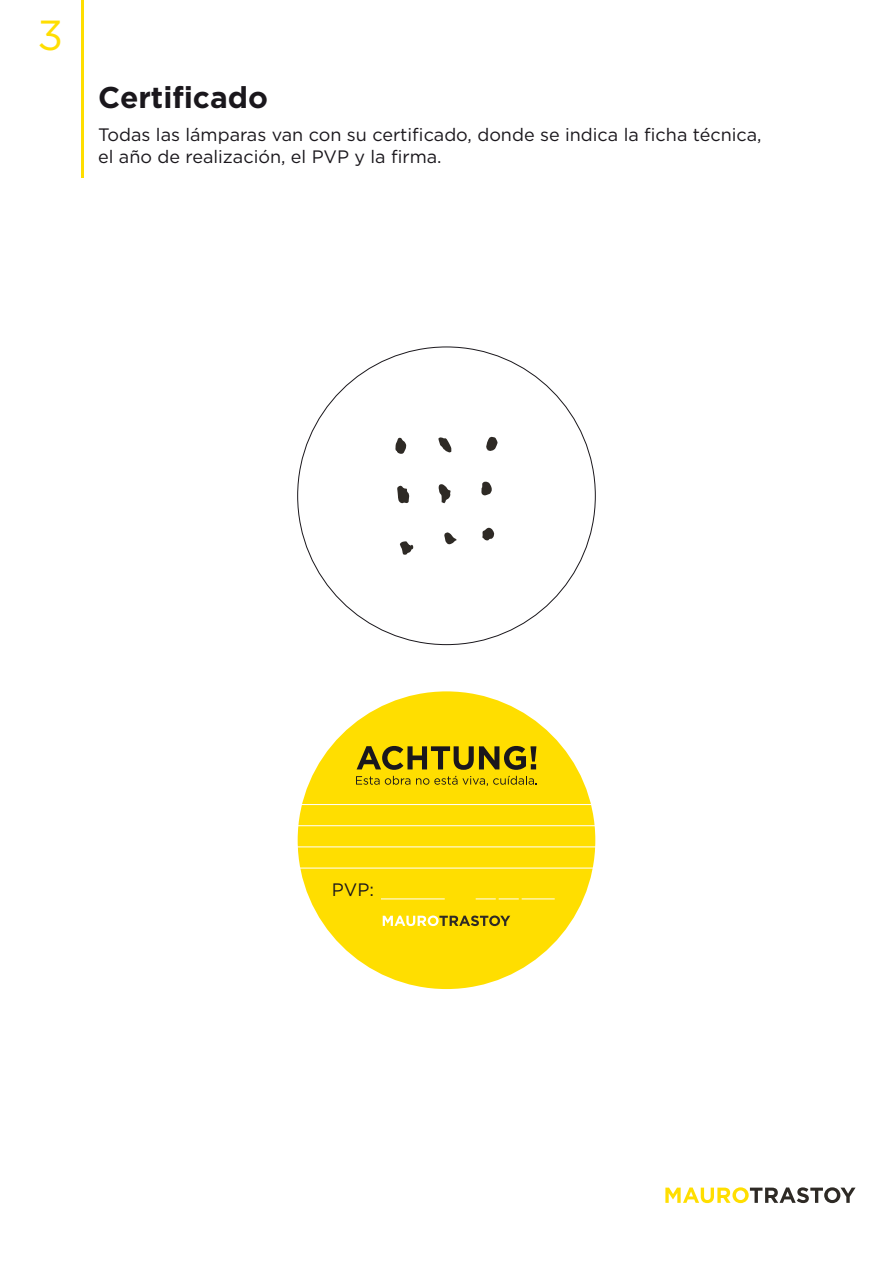
<style>
.page{position:relative;width:893px;height:1263px;background:#fff}
.page>*{position:absolute;margin:0;border:0;box-sizing:border-box;transform-origin:0 0}
.t1{font:42px "Gotham";color:#ffde00}
.t2{font:700 30px "Gotham";color:#1a171c}
.t3{font:18px/21.6px "Gotham";color:#1a171c}
</style>
<div class="page">
<div style="left:298px;top:691px;width:297px;height:298px;background:#ffde00;border-radius:149px"></div>
<svg style="left:383px;top:915px;width:127px;height:11px"></svg>
<svg style="left:357px;top:746px;width:179px;height:24px"></svg>
<svg style="left:356px;top:776px;width:54px;height:9px"></svg>
<svg style="left:416px;top:776px;width:121px;height:10px"></svg>
<hr style="left:381px;top:898px;width:64px;height:1px;background:#fff">
<svg style="left:476px;top:898px;width:43px;height:1px"></svg>
<hr style="left:522px;top:898px;width:33px;height:1px;background:#fff">
<svg style="left:665px;top:1187px;width:190px;height:16px"></svg>
<hr style="left:285px;top:804px;width:323px;height:1px;background:#fff">
<hr style="left:285px;top:825px;width:323px;height:1px;background:#fff">
<hr style="left:285px;top:846px;width:323px;height:1px;background:#fff">
<hr style="left:285px;top:868px;width:323px;height:1px;background:#fff">
<svg style="left:397px;top:485px;width:12px;height:19px"></svg>
<svg style="left:439px;top:484px;width:12px;height:19px"></svg>
<svg style="left:395px;top:437px;width:11px;height:17px"></svg>
<svg style="left:486px;top:437px;width:12px;height:14px"></svg>
<svg style="left:438px;top:437px;width:14px;height:16px"></svg>
<svg style="left:481px;top:482px;width:11px;height:13px"></svg>
<svg style="left:400px;top:541px;width:14px;height:14px"></svg>
<svg style="left:482px;top:527px;width:12px;height:14px"></svg>
<svg style="left:444px;top:532px;width:13px;height:13px"></svg>
<hr style="left:81px;top:0;width:3px;height:178px;background:#ffde00">
<h1 class="t1" style="left:37px;top:9px;width:27px">3</h1>
<h2 class="t2" style="left:98px;top:77px;width:171px">Certificado</h2>
<p class="t3" style="left:98px;top:124px;width:665px">Todas las lámparas van con su certificado, donde se indica la ficha técnica, el año de realización, el PVP y la firma.</p>
<p class="t3" style="left:332px;top:878px;width:43px">PVP:</p>
</div>
